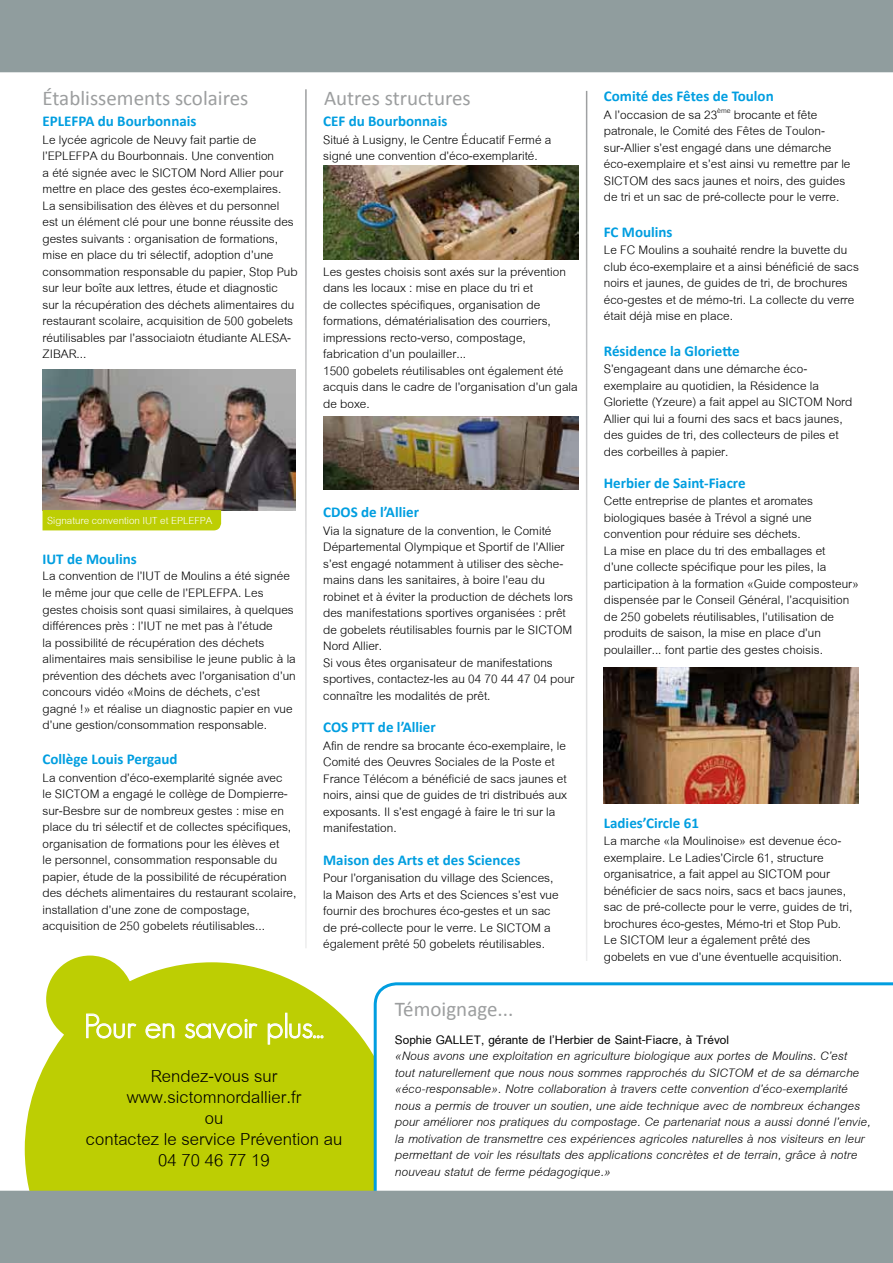
<style>
.page{position:relative;width:893px;height:1263px;background:#fff}
.page>*{position:absolute;margin:0;border:0;box-sizing:border-box;transform-origin:0 0}
.t1{font:300 33px "Geosans";color:#fff}
.t2{font:25.5px/21px "Cordia New";color:#000;text-align:center}
.t3{font:21px "Calibri";color:#9c9e9f}
.t4{font:18px/16.5px "Cordia New";color:#000}
.t5{font:italic 18px/16.5px "Cordia New";color:#000}
.t6{font:700 18px "Cordia New";color:#000}
.t7{font:700 15px "Calibri";color:#009ee0}
.t8{font:15px "Cordia New";color:#fff}
</style>
<div class="page">
<img style="left:43px;top:370px;width:253px;height:140px">
<svg style="left:20px;top:955px;width:352px;height:236px;background:#c6d528"></svg>
<div style="left:0;top:0;width:893px;height:72px;background:#909d9e"></div>
<svg style="left:86px;top:1013px;width:51px;height:26px"></svg>
<svg style="left:145px;top:1023px;width:30px;height:16px"></svg>
<svg style="left:184px;top:1018px;width:74px;height:22px;background:#cdda43"></svg>
<svg style="left:267px;top:1023px;width:16px;height:22px"></svg>
<div style="left:285px;top:1013px;width:2px;height:25px;border:1px solid #fff"></div>
<svg style="left:289px;top:1023px;width:35px;height:16px"></svg>
<svg style="left:372px;top:982px;width:521px;height:209px"></svg>
<div style="left:0;top:1191px;width:893px;height:72px;background:#909d9e"></div>
<div style="left:43px;top:510px;width:178px;height:20px;background:#bdce03"></div>
<img style="left:323px;top:417px;width:255px;height:72px">
<img style="left:323px;top:166px;width:255px;height:93px">
<img style="left:604px;top:668px;width:255px;height:135px">
<p class="t3" style="left:43px;top:85px;width:207px">Établissements scolaires</p>
<p class="t3" style="left:324px;top:85px;width:148px">Autres structures</p>
<p class="t7" style="left:43px;top:111px;width:155px">EPLEFPA du Bourbonnais</p>
<p class="t7" style="left:323px;top:111px;width:126px">CEF du Bourbonnais</p>
<p class="t4" style="left:43px;top:132px;width:257px">Le lycée agricole de Neuvy fait partie de l’EPLEFPA du Bourbonnais. Une convention<br>a été signée avec le SICTOM Nord Allier pour mettre en place des gestes éco-exemplaires.<br>La sensibilisation des élèves et du personnel est un élément clé pour une bonne réussite des gestes suivants : organisation de formations, mise en place du tri sélectif, adoption d’une consommation responsable du papier, Stop Pub sur leur boîte aux lettres, étude et diagnostic sur la récupération des déchets alimentaires du restaurant scolaire, acquisition de 500 gobelets réutilisables par l’associaiotn étudiante ALESA-ZIBAR...</p>
<p class="t4" style="left:323px;top:132px;width:230px">Situé à Lusigny, le Centre Éducatif Fermé a signé une convention d’éco-exemplarité.</p>
<p class="t4" style="left:323px;top:264px;width:256px">Les gestes choisis sont axés sur la prévention dans les locaux : mise en place du tri et<br>de collectes spécifiques, organisation de formations, dématérialisation des courriers, impressions recto-verso, compostage, fabrication d’un poulailler...<br>1500 gobelets réutilisables ont également été acquis dans le cadre de l’organisation d’un gala de boxe.</p>
<p class="t8" style="left:47px;top:511px;width:167px">Signature convention IUT et EPLEFPA</p>
<p class="t7" style="left:43px;top:549px;width:96px">IUT de Moulins</p>
<p class="t4" style="left:43px;top:568px;width:255px">La convention de l’IUT de Moulins a été signée le même jour que celle de l’EPLEFPA. Les gestes choisis sont quasi similaires, à quelques différences près : l’IUT ne met pas à l’étude<br>la possibilité de récupération des déchets alimentaires mais sensibilise le jeune public à la prévention des déchets avec l’organisation d’un concours vidéo «Moins de déchets, c’est gagné !» et réalise un diagnostic papier en vue d’une gestion/consommation responsable.</p>
<p class="t7" style="left:43px;top:750px;width:137px">Collège Louis Pergaud</p>
<p class="t4" style="left:43px;top:770px;width:255px">La convention d’éco-exemplarité signée avec<br>le SICTOM a engagé le collège de Dompierre&shy;sur-Besbre sur de nombreux gestes : mise en place du tri sélectif et de collectes spécifiques, organisation de formations pour les élèves et<br>le personnel, consommation responsable du papier, étude de la possibilité de récupération des déchets alimentaires du restaurant scolaire, installation d’une zone de compostage, acquisition de 250 gobelets réutilisables...</p>
<p class="t7" style="left:323px;top:503px;width:97px">CDOS de l’Allier</p>
<p class="t4" style="left:323px;top:523px;width:253px">Via la signature de la convention, le Comité Départemental Olympique et Sportif de l’Allier s’est engagé notamment à utiliser des sèche&shy;mains dans les sanitaires, à boire l’eau du robinet et à éviter la production de déchets lors des manifestations sportives organisées : prêt de gobelets réutilisables fournis par le SICTOM Nord Allier.<br>Si vous êtes organisateur de manifestations sportives, contactez-les au 04 70 44 47 04 pour connaître les modalités de prêt.</p>
<p class="t7" style="left:323px;top:717px;width:114px">COS PTT de l’Allier</p>
<p class="t4" style="left:323px;top:738px;width:246px">Afin de rendre sa brocante éco-exemplaire, le Comité des Oeuvres Sociales de la Poste et France Télécom a bénéficié de sacs jaunes et noirs, ainsi que de guides de tri distribués aux exposants. Il s’est engagé à faire le tri sur la manifestation.</p>
<p class="t7" style="left:323px;top:850px;width:199px">Maison des Arts et des Sciences</p>
<p class="t4" style="left:323px;top:870px;width:237px">Pour l’organisation du village des Sciences, la Maison des Arts et des Sciences s’est vue fournir des brochures éco-gestes et un sac de pré-collecte pour le verre. Le SICTOM a également prêté 50 gobelets réutilisables.</p>
<p class="t7" style="left:604px;top:87px;width:171px">Comité des Fêtes de Toulon</p>
<p class="t4" style="left:604px;top:107px;width:248px">A l’occasion de sa 23<sup>ème</sup> brocante et fête patronale, le Comité des Fêtes de Toulon&shy;sur-Allier s’est engagé dans une démarche éco-exemplaire et s’est ainsi vu remettre par le SICTOM des sacs jaunes et noirs, des guides de tri et un sac de pré-collecte pour le verre.</p>
<p class="t7" style="left:604px;top:222px;width:70px">FC Moulins</p>
<p class="t4" style="left:604px;top:242px;width:257px">Le FC Moulins a souhaité rendre la buvette du club éco-exemplaire et a ainsi bénéficié de sacs noirs et jaunes, de guides de tri, de brochures éco-gestes et de mémo-tri. La collecte du verre était déjà mise en place.</p>
<p class="t7" style="left:604px;top:341px;width:137px">Résidence la Gloriette</p>
<p class="t4" style="left:604px;top:361px;width:250px">S’engageant dans une démarche éco&shy;exemplaire au quotidien, la Résidence la Gloriette (Yzeure) a fait appel au SICTOM Nord Allier qui lui a fourni des sacs et bacs jaunes, des guides de tri, des collecteurs de piles et des corbeilles à papier.</p>
<p class="t7" style="left:604px;top:473px;width:143px">Herbier de Saint-Fiacre</p>
<p class="t4" style="left:604px;top:493px;width:257px">Cette entreprise de plantes et aromates biologiques basée à Trévol a signé une convention pour réduire ses déchets.<br>La mise en place du tri des emballages et d’une collecte spécifique pour les piles, la participation à la formation «Guide composteur» dispensée par le Conseil Général, l’acquisition de 250 gobelets réutilisables, l’utilisation de produits de saison, la mise en place d’un poulailler... font partie des gestes choisis.</p>
<p class="t7" style="left:604px;top:813px;width:97px">Ladies’Circle 61</p>
<p class="t4" style="left:604px;top:833px;width:250px">La marche «la Moulinoise» est devenue éco&shy;exemplaire. Le Ladies’Circle 61, structure organisatrice, a fait appel au SICTOM pour bénéficier de sacs noirs, sacs et bacs jaunes, sac de pré-collecte pour le verre, guides de tri, brochures éco-gestes, Mémo-tri et Stop Pub.<br>Le SICTOM leur a également prêté des gobelets en vue d’une éventuelle acquisition.</p>
<h1 class="t1" style="left:84px;top:1008px;width:241px">Pour en savoir plus...</h1>
<h2 class="t2" style="left:86px;top:1066px;width:258px">Rendez-vous sur www.sictomnordallier.fr<br>ou<br>contactez le service Prévention au<br>04 70 46 77 19</h2>
<p class="t3" style="left:395px;top:995px;width:120px">Témoignage...</p>
<p class="t6" style="left:395px;top:1029px;width:336px">Sophie GALLET, gérante de l’Herbier de Saint-Fiacre, à Trévol</p>
<p class="t5" style="left:395px;top:1048px;width:477px">«Nous avons une exploitation en agriculture biologique aux portes de Moulins. C’est tout naturellement que nous nous sommes rapprochés du SICTOM et de sa démarche «éco-responsable». Notre collaboration à travers cette convention d’éco-exemplarité nous a permis de trouver un soutien, une aide technique avec de nombreux échanges pour améliorer nos pratiques du compostage. Ce partenariat nous a aussi donné l’envie, la motivation de transmettre ces expériences agricoles naturelles à nos visiteurs en leur permettant de voir les résultats des applications concrètes et de terrain, grâce à notre nouveau statut de ferme pédagogique.»</p>
</div>
